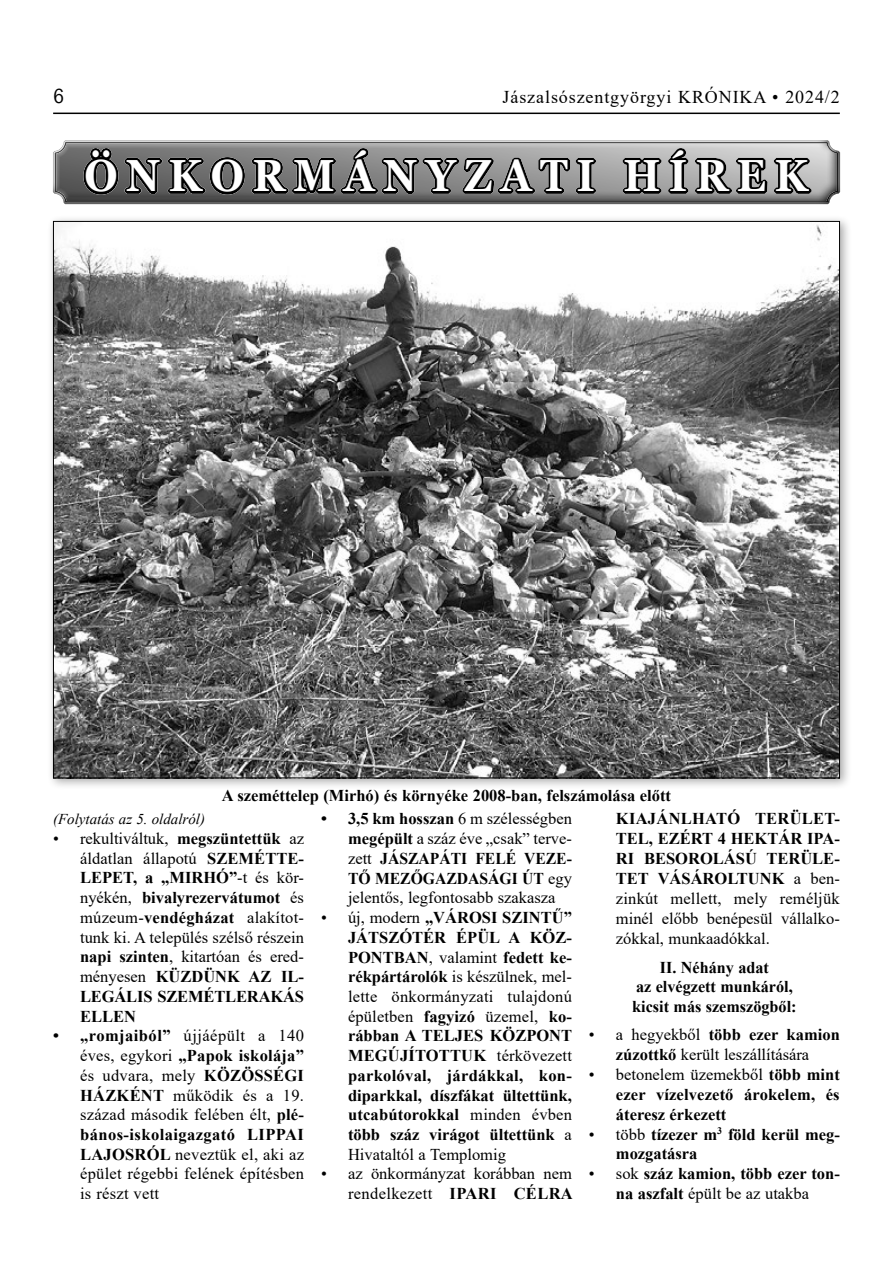
<style>
.page{position:relative;width:893px;height:1263px;background:#fff}
.page>*{position:absolute;margin:0;border:0;box-sizing:border-box;transform-origin:0 0}
.t1{font:700 45px "Georgia";letter-spacing:.215em;color:#fff;scale:.9 1}
.t2{font:condensed 21px "Franklin Gothic Itc TEE";color:#000}
.t3{font:18px "Times New Roman";letter-spacing:.05em;color:#000}
.t4{font:16.5px/19.8px "Times New Roman";color:#000;text-align:justify}
.képalá{font:700 16.5px/19.6px "Times New Roman";color:#000;text-align:justify}
.közcím_közép{font:700 16.5px/19.8px "Times New Roman";color:#000;text-align:center}
.aláírás{font:italic 15px "Times New Roman";color:#000}
.s1{font-weight:700}
.s2{font-weight:400}
</style>
<div class="page">
<hr style="left:53px;top:113px;width:787px;height:1px;background:#000">
<div style="left:47px;top:215px;width:805px;height:575px;background:#000;opacity:.33"></div>
<img style="left:55px;top:223px;width:783px;height:553px">
<svg style="left:47px;top:140px;width:805px;height:77px"></svg>
<p class="t2" style="left:53px;top:85px;width:12px">6</p>
<p class="t3" style="left:503px;top:85px;width:339px">Jászalsószentgyörgyi KRÓNIKA • 2024/2</p>
<h1 class="t1" style="left:84px;top:147px;width:805px">ÖNKORMÁNYZATI HÍREK</h1>
<p class="képalá" style="left:222px;top:785px;width:451px">A szeméttelep (Mirhó) és környéke 2008-ban, felszámolása előtt</p>
<p class="aláírás" style="left:53px;top:809px;width:153px">(Folytatás az 5. oldalról)</p>
<p class="t4" style="left:80px;top:828px;width:225px;text-indent:-27px">• rekultiváltuk, <span class="s1">megszüntettük</span> az áldatlan állapotú <span class="s1">SZEMÉTTE-LEPET, a „MIRHÓ”</span>-t és kör&shy;nyékén, <span class="s1">bivalyrezervátumot</span> és múzeum-<span class="s1">vendégházat</span> alakítot&shy;tunk ki. A település szélső részein <span class="s1">napi szinten</span>, kitartóan és ered&shy;ményesen <span class="s1">KÜZDÜNK AZ IL-LEGÁLIS SZEMÉTLERAKÁS ELLEN</span></p>
<p class="t4" style="left:80px;top:1025px;width:225px;text-indent:-27px"><span class="s1">• „romjaiból”</span> újjáépült a 140 éves, egykori <span class="s1">„Papok iskolája” </span>és udvara, mely <span class="s1">KÖZÖSSÉGI HÁZKÉNT</span> működik és a 19. század második felében élt, <span class="s1">plé&shy;bános-iskolaigazgató LIPPAI LAJOSRÓL</span> neveztük el, aki az épület régebbi felének építésben is részt vett</p>
<p class="t4" style="left:348px;top:809px;width:225px;text-indent:-27px"><span class="s1">• 3,5 km hosszan</span> 6 m szélességben <span class="s1">megépült</span> a száz éve „csak” terve&shy;zett <span class="s1">JÁSZAPÁTI FELÉ VEZE-TŐ MEZŐGAZDASÁGI ÚT</span> egy jelentős, legfontosabb szakasza</p>
<p class="képalá" style="left:348px;top:907px;width:226px;text-indent:-27px"><span class="s2">• új, modern</span> „VÁROSI SZINTŰ” JÁTSZÓTÉR ÉPÜL A KÖZ-PONTBAN<span class="s2">, valamint</span> fedett ke&shy;rékpártárolók <span class="s2">is készülnek, mel&shy;lette önkormányzati tulajdonú épületben</span> fagyizó <span class="s2">üzemel,</span> ko&shy;rábban A TELJES KÖZPONT MEGÚJÍTOTTUK <span class="s2">térkövezett </span>parkolóval, járdákkal, kon&shy;diparkkal, díszfákat ültettünk, utcabútorokkal <span class="s2">minden évben </span>több száz virágot ültettünk <span class="s2">a Hivataltól a Templomig</span></p>
<p class="t4" style="left:321px;top:1163px;width:253px;text-align:right">• az önkormányzat korábban nem rendelkezett <span class="s1">IPARI CÉLRA</span></p>
<p class="t4" style="left:616px;top:808px;width:225px"><span class="s1">KIAJÁNLHATÓ TERÜLET-TEL, EZÉRT 4 HEKTÁR IPA-RI BESOROLÁSÚ TERÜLE-TET VÁSÁROLTUNK</span> a ben&shy;zinkút mellett, mely reméljük minél előbb benépesül vállalko&shy;zókkal, munkaadókkal.</p>
<p class="közcím_közép" style="left:632px;top:956px;width:166px">II. Néhány adat<br>az elvégzett munkáról, kicsit más szemszögből:</p>
<p class="t4" style="left:589px;top:1024px;width:252px;text-align:center">• a hegyekből <span class="s1">több ezer kamion zúzottkő</span> került leszállítására</p>
<p class="képalá" style="left:616px;top:1064px;width:225px;text-indent:-27px"><span class="s2">• betonelem üzemekből</span> több mint ezer vízelvezető árokelem, és áteresz érkezett</p>
<p class="képalá" style="left:616px;top:1124px;width:225px;text-indent:-27px"><span class="s2">• több</span> tízezer m<sup>3</sup> föld kerül meg&shy;mozgatásra</p>
<p class="képalá" style="left:589px;top:1163px;width:252px;text-align:center"><span class="s2">• sok</span> száz kamion, több ezer ton&shy;na aszfalt <span class="s2">épült be az utakba</span></p>
</div>
